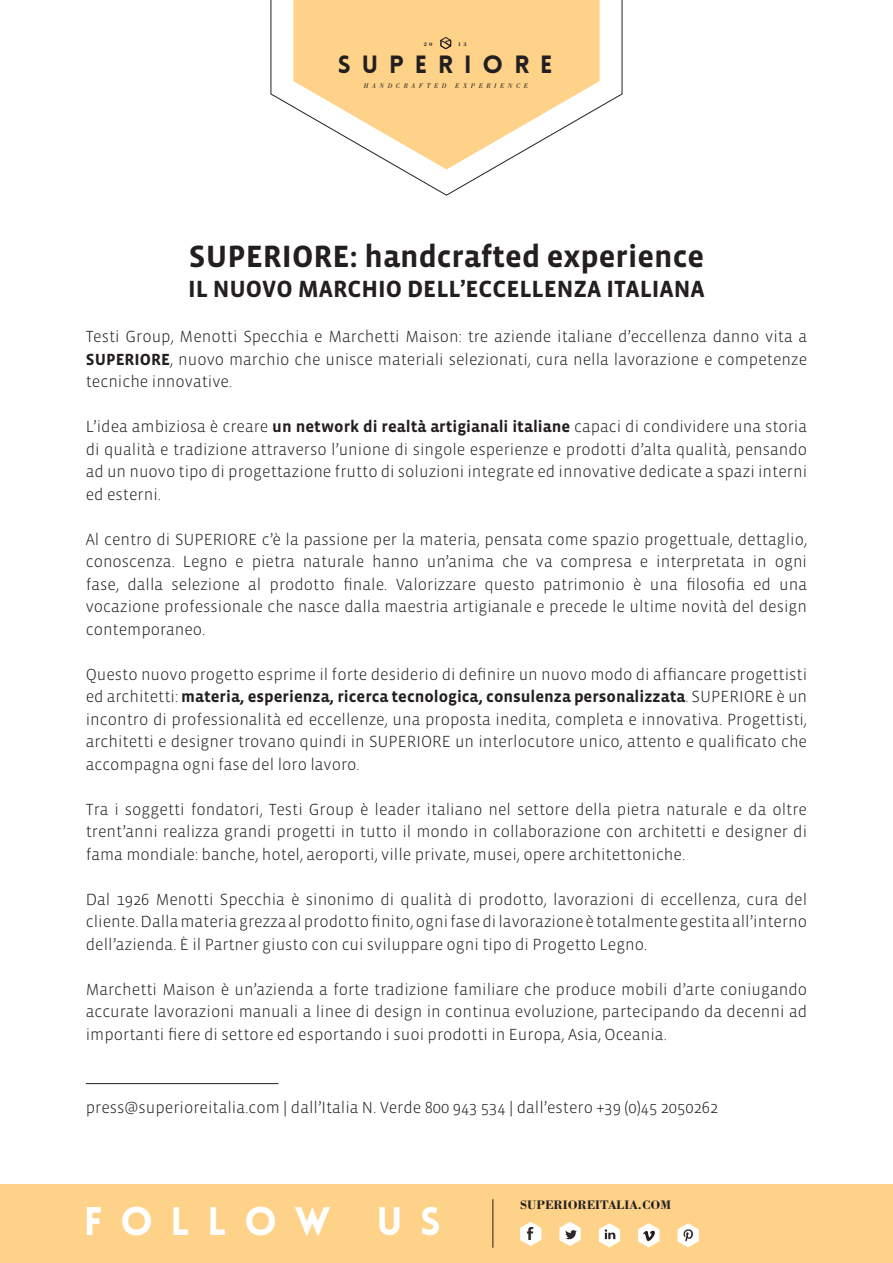
<style>
.page{position:relative;width:893px;height:1263px;background:#fff}
.page>*{position:absolute;margin:0;border:0;box-sizing:border-box;transform-origin:0 0}
.t1{font:900 39px "Lovelo";letter-spacing:.45em;color:#fff}
.t2{font:700 31.5px "Vista Sans OT";color:#231f20}
.t3{font:900 24.45px "Lovelo";letter-spacing:.45em;color:#231f20}
.t4{font:700 24px "Vista Sans OT";color:#231f20}
.t5{font:300 16.5px/22.5px "Vista Sans OT";color:#231f20;text-align:justify}
.t6{font:700 12.75px "Bodoni";color:#231f20}
.t7{font:italic 7.05px "Bodoni";letter-spacing:.5em;color:#231f20}
.t8{font:700 5.55px "Bodoni";color:#231f20}
.s1{font-weight:700}
</style>
<div class="page">
<svg style="left:270px;top:0;width:353px;height:196px"></svg>
<div style="left:0;top:1185px;width:893px;height:78px;background:#fed288"></div>
<hr style="left:492px;top:1199px;width:1px;height:49px;background:#231f20">
<svg style="left:440px;top:37px;width:11px;height:12px"></svg>
<svg style="left:559px;top:1222px;width:22px;height:24px"></svg>
<svg style="left:599px;top:1223px;width:21px;height:24px"></svg>
<svg style="left:520px;top:1222px;width:21px;height:24px"></svg>
<img style="left:563px;top:1227px;width:15px;height:15px">
<img style="left:601px;top:1228px;width:17px;height:14px">
<svg style="left:638px;top:1223px;width:21px;height:24px"></svg>
<svg style="left:678px;top:1223px;width:21px;height:24px"></svg>
<hr style="left:86px;top:1083px;width:193px;height:1px;background:#231f20">
<p class="t8" style="left:424px;top:41px;width:10px">2 0</p>
<p class="t8" style="left:458px;top:41px;width:10px">1 3</p>
<h3 class="t3" style="left:338px;top:49px;width:216px">SUPERIORE</h3>
<p class="t7" style="left:364px;top:81px;width:166px">HANDCRAFTED EXPERIENCE</p>
<h2 class="t2" style="left:189px;top:240px;width:517px">SUPERIORE: handcrafted experience</h2>
<h3 class="t4" style="left:188px;top:277px;width:518px">IL NUOVO MARCHIO DELL’ECCELLENZA ITALIANA</h3>
<p class="t5" style="left:86px;top:326px;width:723px">Testi Group, Menotti Specchia e Marchetti Maison: tre aziende italiane d’eccellenza danno vita a <span class="s1">SUPERIORE</span>, nuovo marchio che unisce materiali selezionati, cura nella lavorazione e competenze tecniche innovative.</p>
<p class="t5" style="left:86px;top:416px;width:723px">L’idea ambiziosa è creare <span class="s1">un network di realtà artigianali italiane</span> capaci di condividere una storia di qualità e tradizione attraverso l’unione di singole esperienze e prodotti d’alta qualità, pensando ad un nuovo tipo di progettazione frutto di soluzioni integrate ed innovative dedicate a spazi interni ed esterni.</p>
<p class="t5" style="left:86px;top:528px;width:723px">Al centro di SUPERIORE c’è la passione per la materia, pensata come spazio progettuale, dettaglio, conoscenza. Legno e pietra naturale hanno un’anima che va compresa e interpretata in ogni fase, dalla selezione al prodotto finale. Valorizzare questo patrimonio è una filosofia ed una vocazione professionale che nasce dalla maestria artigianale e precede le ultime novità del design contemporaneo.</p>
<p class="t5" style="left:86px;top:663px;width:723px">Questo nuovo progetto esprime il forte desiderio di definire un nuovo modo di affiancare progettisti ed architetti: <span class="s1">materia, esperienza, ricerca tecnologica, consulenza personalizzata</span>. Superiore</p>
<p class="t5" style="left:86px;top:686px;width:723px;text-indent:691px">è un incontro di professionalità ed eccellenze, una proposta inedita, completa e innovativa. Progettisti, architetti e designer trovano quindi in SUPERIORE un interlocutore unico, attento e qualificato che accompagna ogni fase del loro lavoro.</p>
<p class="t5" style="left:86px;top:798px;width:723px">Tra i soggetti fondatori, Testi Group è leader italiano nel settore della pietra naturale e da oltre trent’anni realizza grandi progetti in tutto il mondo in collaborazione con architetti e designer di fama mondiale: banche, hotel, aeroporti, ville private, musei, opere architettoniche.</p>
<p class="t5" style="left:86px;top:888px;width:723px">Dal 1926 Menotti Specchia è sinonimo di qualità di prodotto, lavorazioni di eccellenza, cura del cliente. Dalla materia grezza al prodotto finito, ogni fase di lavorazione è totalmente gestita all’interno dell’azienda. È il Partner giusto con cui sviluppare ogni tipo di Progetto Legno.</p>
<p class="t5" style="left:86px;top:978px;width:723px">Marchetti Maison è un’azienda a forte tradizione familiare che produce mobili d’arte coniugando accurate lavorazioni manuali a linee di design in continua evoluzione, partecipando da decenni ad importanti fiere di settore ed esportando i suoi prodotti in Europa, Asia, Oceania.</p>
<p class="t5" style="left:86px;top:1097px;width:634px">press@superioreitalia.com | dall’Italia N. Verde 800 943 534 | dall’estero +39 (0)45 2050262</p>
<h1 class="t1" style="left:84px;top:1197px;width:358px">FOLLOW US</h1>
<p class="t6" style="left:520px;top:1197px;width:152px">SUPERIOREITALIA.COM</p>
</div>
